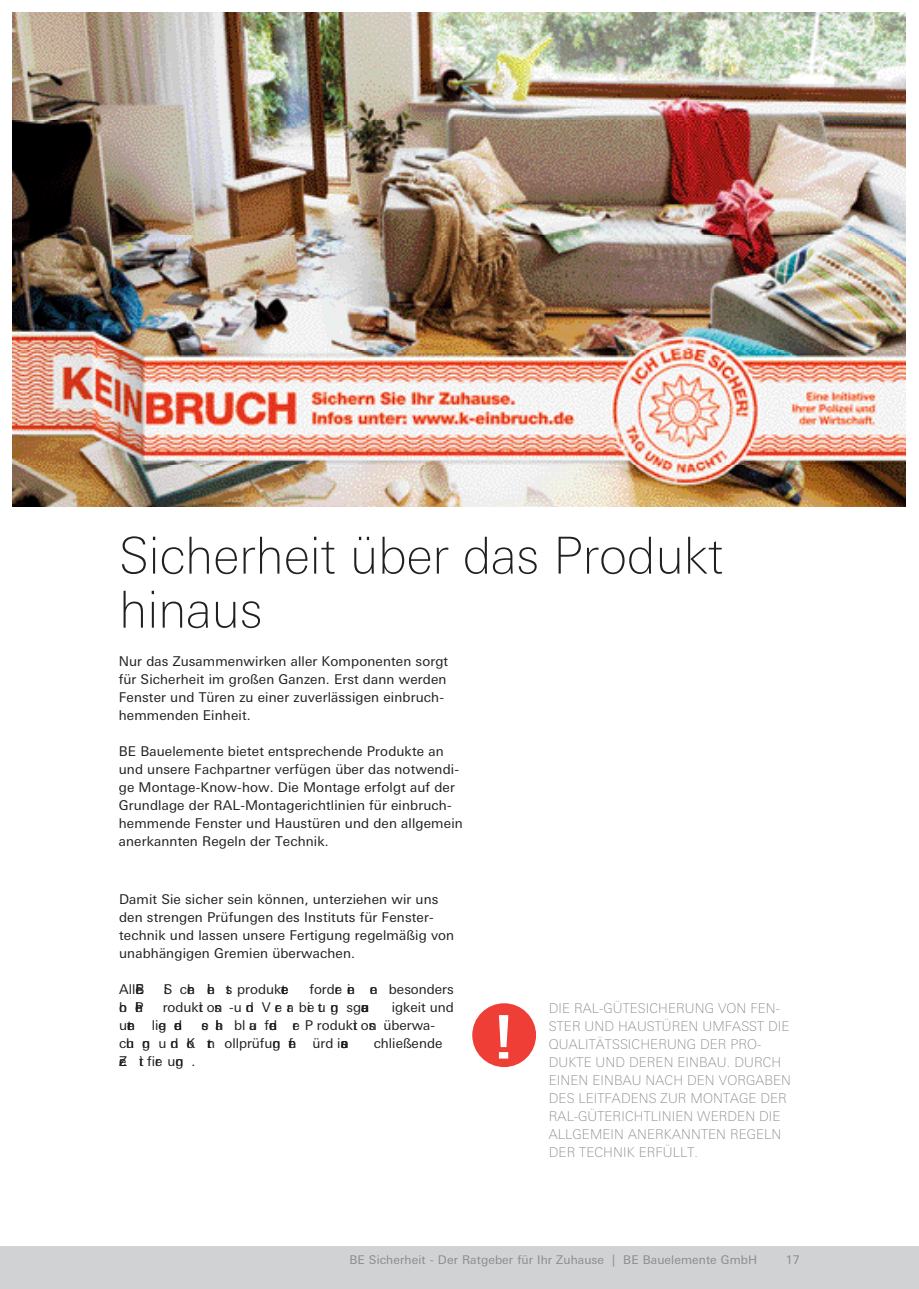
<style>
.page{position:relative;width:919px;height:1289px;background:#fff}
.page>*{position:absolute;margin:0;border:0;box-sizing:border-box;transform-origin:0 0}
.t1{font:100 51px/54px "LT Univers Basic";color:#231f20}
.t2{font:13.5px/18px "LT Univers Basic";color:#231f20}
.t3{font:100 13.5px/18px "LT Univers Basic";letter-spacing:.01em;color:#808285}
.t4{font:12px "LT Univers Basic";color:#8a8c8f}
</style>
<div class="page">
<div style="left:0;top:1246px;width:918px;height:42px;background:#d1d2d4"></div>
<div style="left:472px;top:1003px;width:64px;height:64px;background:#ee3e35;border-radius:50%"></div>
<svg style="left:499px;top:1015px;width:9px;height:43px"></svg>
<img style="left:13px;top:13px;width:892px;height:493px">
<h1 class="t1" style="left:119px;top:528px;width:605px">Sicherheit über das Produkt hinaus</h1>
<p class="t2" style="left:119px;top:652px;width:330px">Nur das Zusammenwirken aller Komponenten sorgt für Sicherheit im großen Ganzen. Erst dann werden Fenster und Türen zu einer zuverlässigen einbruch&shy;hemmenden Einheit.</p>
<p class="t2" style="left:119px;top:741px;width:344px">BE Bauelemente bietet entsprechende Produkte an und unsere Fachpartner verfügen über das notwendi&shy;ge Montage-Know-how. Die Montage erfolgt auf der Grundlage der RAL-Montagerichtlinien für einbruch&shy;hemmende Fenster und Haustüren und den allgemein anerkannten Regeln der Technik.</p>
<p class="t2" style="left:119px;top:890px;width:335px">Damit Sie sicher sein können, unterziehen wir uns den strengen Prüfungen des Instituts für Fenster&shy;technik und lassen unsere Fertigung regelmäßig von unabhängigen Gremien überwachen.</p>
<p class="t2" style="left:119px;top:980px;width:26px">AlleBE</p>
<p class="t2" style="left:164px;top:980px;width:126px">Si cher hei ts produkter</p>
<p class="t2" style="left:309px;top:980px;width:46px">forder nei</p>
<p class="t2" style="left:369px;top:980px;width:8px">ne</p>
<p class="t2" style="left:389px;top:980px;width:66px">besonders</p>
<p class="t2" style="left:119px;top:998px;width:25px">ho heP</p>
<p class="t2" style="left:163px;top:998px;width:207px">rodukti ons - u nd Ver ar bei tu ng sgenau</p>
<p class="t2" style="left:392px;top:998px;width:62px">igkeit und</p>
<p class="t2" style="left:119px;top:1016px;width:16px">unter</p>
<p class="t2" style="left:152px;top:1016px;width:31px">lieg end</p>
<p class="t2" style="left:119px;top:1016px;width:317px;text-indent:82px">es hal b l au fend er P rodukti ons überwa&shy;chu ng u nd Ko ntr ollprüfung enf</p>
<p class="t2" style="left:312px;top:1034px;width:37px">ür d ieans</p>
<p class="t2" style="left:374px;top:1034px;width:69px">chließende</p>
<p class="t2" style="left:119px;top:1052px;width:76px">Zer tifier ung .</p>
<p class="t3" style="left:549px;top:999px;width:244px">DIE RAL-GÜTESICHERUNG VON FEN-<br>STER UND HAUSTÜREN UMFASST DIE<br>QUALITÄTSSICHERUNG DER PRO-<br>DUKTE UND DEREN EINBAU. DURCH<br>EINEN EINBAU NACH DEN VORGABEN<br>DES LEITFADENS ZUR MONTAGE DER<br>RAL-GÜTERICHTLINIEN WERDEN DIE<br>ALLGEMEIN ANERKANNTEN REGELN<br>DER TECHNIK ERFÜLLT.</p>
<p class="t4" style="left:349px;top:1253px;width:408px">BE Sicherheit - Der Ratgeber für Ihr Zuhause | BE Bauelemente GmbH</p>
<p class="t4" style="left:785px;top:1253px;width:15px">17</p>
</div>
